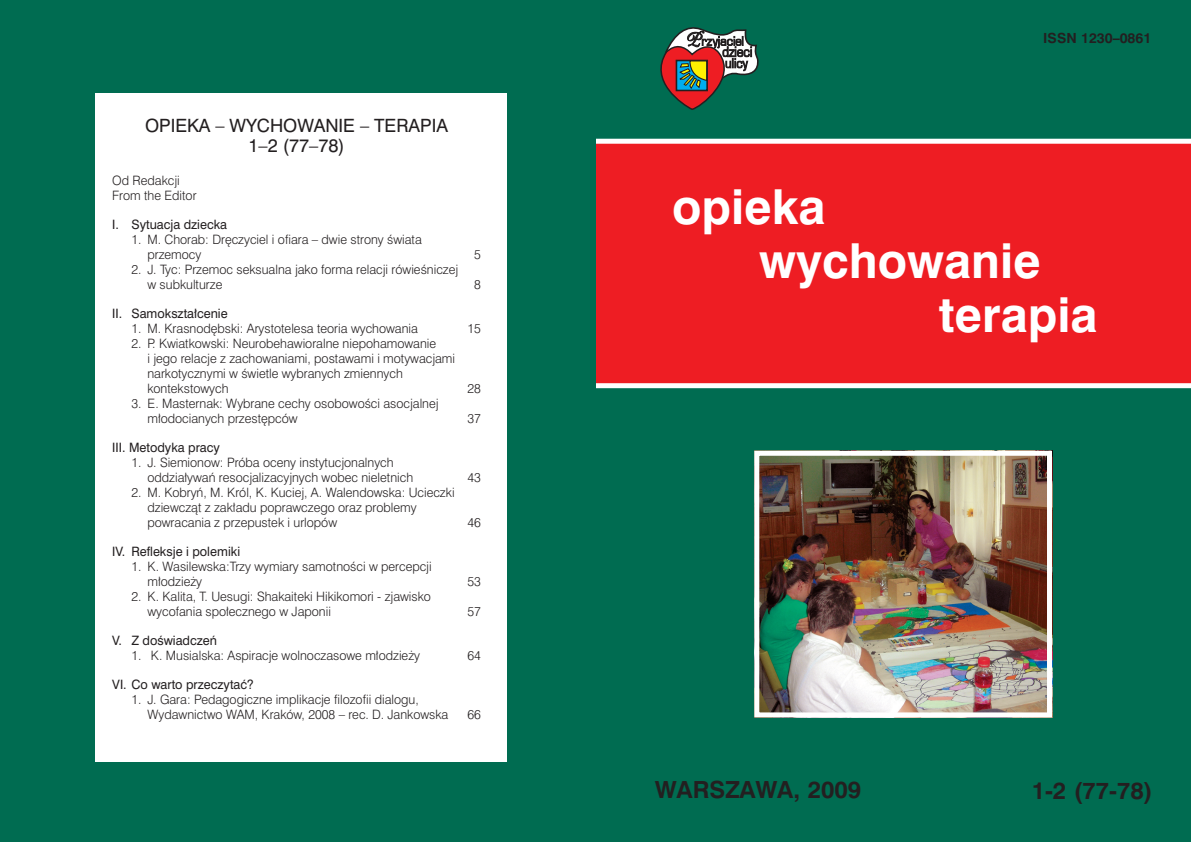
<style>
.page{position:relative;width:1191px;height:842px;background:#006c51}
.page>*{position:absolute;margin:0;border:0;box-sizing:border-box;transform-origin:0 0}
.t1{font:700 45px "Swis 721 PL";color:#fff}
.t2{font:700 22px "Swis 721 PL";color:#231f20}
.t3{font:17px/20px "Swis 721 PL";color:#231f20;text-align:center}
.t4{font:700 13px "Swis 721 PL";color:#231f20}
.t5{font:12px/15px "Swis 721 Lt PL";color:#231f20}
.t6{font:12px "Swis 721 PL";color:#231f20}
</style>
<div class="page">
<div style="left:596px;top:139px;width:595px;height:249px;background:#ee1d23"></div>
<svg style="left:660px;top:27px;width:99px;height:83px"></svg>
<div style="left:95px;top:94px;width:411px;height:668px;background:#fff"></div>
<img style="left:760px;top:457px;width:286px;height:254px">
<div style="left:754px;top:451px;width:298px;height:266px;border:5px solid #fff"></div>
<h3 class="t3" style="left:145px;top:115px;width:304px">OPIEKA – WYCHOWANIE – TERAPIA<br>1–2 (77–78)</h3>
<p class="t5" style="left:112px;top:172px;width:86px">Od Redakcji<br>From the Editor</p>
<p class="t6" style="left:112px;top:216px;width:116px">I. Sytuacja dziecka</p>
<p class="t5" style="left:147px;top:231px;width:276px;text-indent:-16px">1. M. Chorab: Dręczyciel i ofiara – dwie strony świata przemocy</p>
<p class="t5" style="left:147px;top:261px;width:312px;text-indent:-16px">2. J. Tyc: Przemoc seksualna jako forma relacji rówieśniczej w subkulturze</p>
<p class="t5" style="left:474px;top:246px;width:8px">5</p>
<p class="t5" style="left:474px;top:276px;width:8px">8</p>
<p class="t6" style="left:112px;top:305px;width:117px">II. Samokształcenie</p>
<p class="t5" style="left:131px;top:320px;width:288px">1. M. Krasnodębski: Arystotelesa teoria wychowania</p>
<p class="t5" style="left:467px;top:320px;width:15px">15</p>
<p class="t5" style="left:147px;top:335px;width:309px;text-indent:-16px">2. P. Kwiatkowski: Neurobehawioralne niepohamowanie<br>i jego relacje z zachowaniami, postawami i motywacjami narkotycznymi w świetle wybranych zmiennych kontekstowych</p>
<p class="t5" style="left:467px;top:380px;width:15px">28</p>
<p class="t5" style="left:147px;top:395px;width:293px;text-indent:-16px">3. E. Masternak: Wybrane cechy osobowości asocjalnej młodocianych przestępców</p>
<p class="t6" style="left:112px;top:439px;width:109px">III. Metodyka pracy</p>
<p class="t5" style="left:147px;top:454px;width:267px;text-indent:-16px">1. J. Siemionow: Próba oceny instytucjonalnych oddziaływań resocjalizacyjnych wobec nieletnich</p>
<p class="t5" style="left:147px;top:484px;width:309px;text-indent:-16px">2. M. Kobryń, M. Król, K. Kuciej, A. Walendowska: Ucieczki dziewcząt z zakładu poprawczego oraz problemy powracania z przepustek i urlopów</p>
<p class="t6" style="left:112px;top:543px;width:129px">IV. Refleksje i polemiki</p>
<p class="t5" style="left:147px;top:558px;width:286px;text-indent:-16px">1. K. Wasilewska:Trzy wymiary samotności w percepcji młodzieży</p>
<p class="t5" style="left:147px;top:588px;width:285px;text-indent:-16px">2. K. Kalita, T. Uesugi: Shakaiteki Hikikomori - zjawisko wycofania społecznego w Japonii</p>
<p class="t5" style="left:467px;top:410px;width:15px">37</p>
<p class="t5" style="left:467px;top:469px;width:15px">43</p>
<p class="t5" style="left:467px;top:514px;width:15px">46</p>
<p class="t5" style="left:467px;top:573px;width:15px">53</p>
<p class="t5" style="left:467px;top:603px;width:15px">57</p>
<p class="t6" style="left:112px;top:632px;width:106px">V. Z doświadczeń</p>
<p class="t5" style="left:131px;top:647px;width:290px">1. K. Musialska: Aspiracje wolnoczasowe młodzieży</p>
<p class="t5" style="left:467px;top:647px;width:15px">64</p>
<p class="t6" style="left:112px;top:676px;width:143px">VI. Co warto przeczytać?</p>
<p class="t5" style="left:147px;top:691px;width:302px;text-indent:-16px">1. J. Gara: Pedagogiczne implikacje filozofii dialogu,<br>Wydawnictwo WAM, Kraków, 2008 – rec. D. Jankowska</p>
<p class="t5" style="left:467px;top:706px;width:15px">66</p>
<p class="t4" style="left:1043px;top:29px;width:110px">ISSN 1230–0861</p>
<h1 class="t1" style="left:672px;top:178px;width:155px">opieka</h1>
<h1 class="t1" style="left:759px;top:232px;width:283px">wychowanie</h1>
<h1 class="t1" style="left:939px;top:286px;width:160px">terapia</h1>
<h2 class="t2" style="left:655px;top:776px;width:208px">WARSZAWA, 2009</h2>
<h2 class="t2" style="left:1031px;top:776px;width:122px">1-2 (77-78)</h2>
</div>
